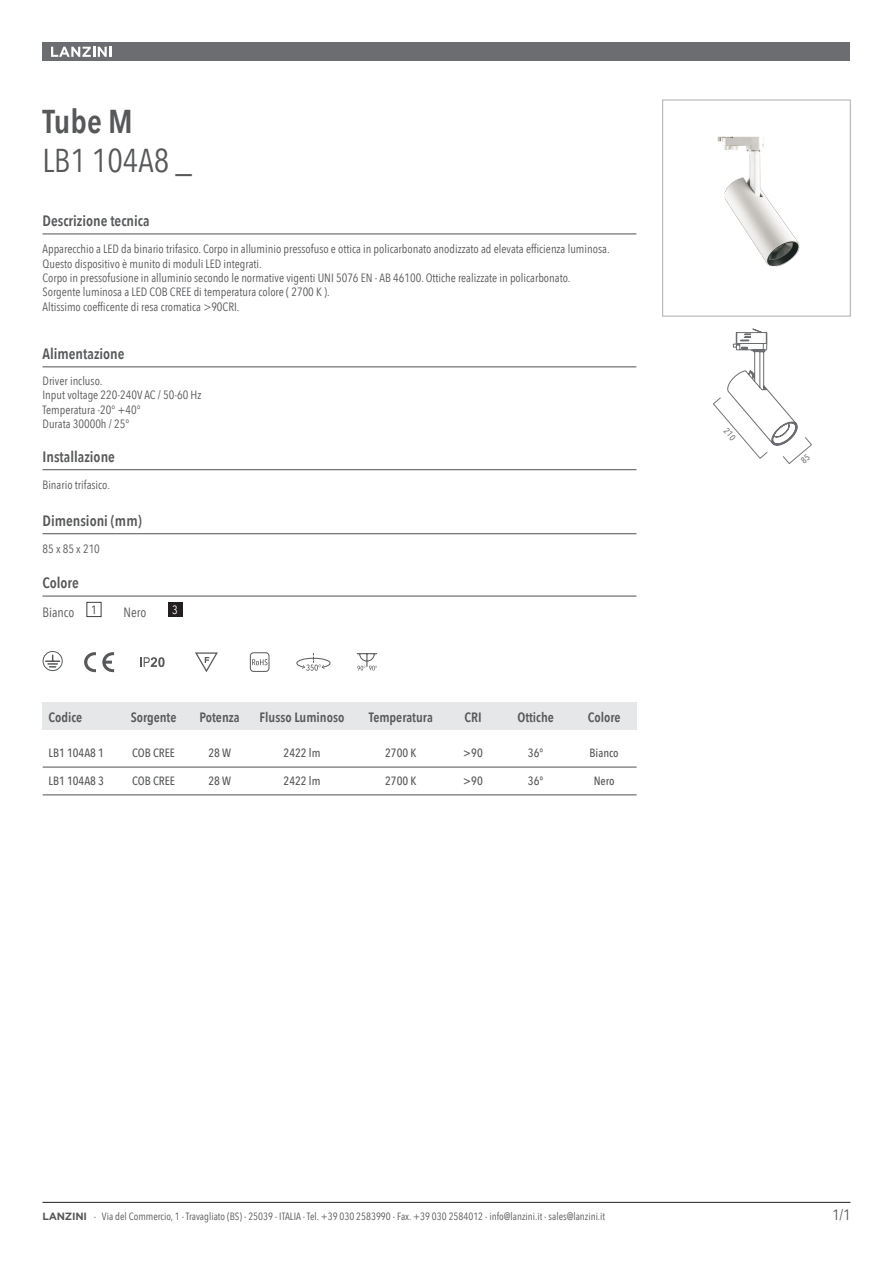
<style>
.page{position:relative;width:893px;height:1263px;background:#fff}
.page>*{position:absolute;margin:0;border:0;box-sizing:border-box;transform-origin:0 0}
.t1{font:33px "Avenir Next Condensed";color:#57585a}
.t2{font:600 33px "Avenir Next Condensed";color:#57585a}
.t3{font:600 15px "Avenir Next Condensed";color:#57585a}
.t4{font:15px "Avenir Next Condensed";color:#57585a}
.t5{font:600 13.5px "Avenir Next Condensed";color:#57585a}
.t6{font:13.5px "Avenir Next Condensed";color:#57585a}
.t7{font:12px/14.4px "Avenir Next Condensed";color:#57585a}
.t8{font:500 12px "Avenir Next Condensed";color:#57585a}
.t9{font:12px "Avenir Next Condensed";color:#fff}
.t10{font:10.5px "Avenir Next Condensed";color:#57585a}
.s1{font-family:"Gotham";font-weight:700}
</style>
<div class="page">
<div style="left:43px;top:43px;width:807px;height:18px;background:#6c6d70"></div>
<svg style="left:51px;top:47px;width:60px;height:10px"></svg>
<hr style="left:43px;top:1202px;width:807px;height:1px;background:#231f20">
<hr style="left:43px;top:234px;width:593px;height:1px;background:#4f5152">
<hr style="left:43px;top:469px;width:593px;height:1px;background:#4f5152">
<hr style="left:43px;top:533px;width:593px;height:1px;background:#4f5152">
<hr style="left:43px;top:367px;width:593px;height:1px;background:#4f5152">
<hr style="left:43px;top:596px;width:593px;height:1px;background:#4f5152">
<div style="left:87px;top:602px;width:14px;height:15px;border:1px solid #3e3e3f"></div>
<hr style="left:43px;top:767px;width:594px;height:1px;background:#4f5152">
<div style="left:43px;top:702px;width:594px;height:28px;background:#e6e7e9"></div>
<hr style="left:43px;top:795px;width:594px;height:1px;background:#4f5152">
<svg style="left:195px;top:652px;width:23px;height:21px"></svg>
<svg style="left:46px;top:655px;width:14px;height:13px"></svg>
<div style="left:43px;top:651px;width:20px;height:20px;border:1px solid #57585a;border-radius:50%"></div>
<svg style="left:141px;top:657px;width:24px;height:10px"></svg>
<div style="left:250px;top:652px;width:19px;height:20px;border:1px solid #57585a;border-radius:3px"></div>
<svg style="left:252px;top:659px;width:15px;height:6px"></svg>
<svg style="left:102px;top:652px;width:12px;height:20px"></svg>
<svg style="left:84px;top:652px;width:12px;height:20px"></svg>
<svg style="left:296px;top:653px;width:35px;height:18px"></svg>
<svg style="left:357px;top:653px;width:20px;height:17px"></svg>
<img style="left:717px;top:136px;width:83px;height:131px">
<div style="left:168px;top:602px;width:14px;height:15px;background:#231f20"></div>
<svg style="left:713px;top:328px;width:99px;height:136px"></svg>
<h1 class="t2" style="left:43px;top:100px;width:92px">Tube M</h1>
<h1 class="t1" style="left:43px;top:139px;width:151px">LB1 104A8 _</h1>
<p class="t3" style="left:43px;top:211px;width:109px">Descrizione tecnica</p>
<p class="t7" style="left:43px;top:242px;width:569px">Apparecchio a LED da binario trifasico. Corpo in alluminio pressofuso e ottica in policarbonato anodizzato ad elevata efficienza luminosa.<br>Questo dispositivo è munito di moduli LED integrati.<br>Corpo in pressofusione in alluminio secondo le normative vigenti UNI 5076 EN - AB 46100. Ottiche realizzate in policarbonato.<br>Sorgente luminosa a LED COB CREE di temperatura colore ( 2700 K ).<br>Altissimo coefficente di resa cromatica &gt;90CRI.</p>
<p class="t3" style="left:43px;top:344px;width:84px">Alimentazione</p>
<p class="t7" style="left:43px;top:374px;width:160px">Driver incluso.<br>Input voltage 220-240V AC / 50-60 Hz<br>Temperatura -20° +40°<br>Durata 30000h / 25°</p>
<p class="t3" style="left:43px;top:447px;width:74px">Installazione</p>
<p class="t7" style="left:43px;top:478px;width:69px">Binario trifasico.</p>
<p class="t3" style="left:43px;top:511px;width:101px">Dimensioni (mm)</p>
<p class="t7" style="left:43px;top:542px;width:59px">85 x 85 x 210</p>
<p class="t3" style="left:43px;top:573px;width:38px">Colore</p>
<p class="t6" style="left:43px;top:603px;width:56px">Bianco <sup>1</sup></p>
<p class="t6" style="left:124px;top:603px;width:24px">Nero</p>
<p class="t9" style="left:172px;top:602px;width:7px">3</p>
<p class="t5" style="left:49px;top:708px;width:35px">Codice</p>
<p class="t5" style="left:131px;top:708px;width:47px">Sorgente</p>
<p class="t5" style="left:200px;top:708px;width:42px">Potenza</p>
<p class="t5" style="left:260px;top:708px;width:86px">Flusso Luminoso</p>
<p class="t5" style="left:369px;top:708px;width:66px">Temperatura</p>
<p class="t5" style="left:464px;top:708px;width:19px">CRI</p>
<p class="t5" style="left:517px;top:708px;width:38px">Ottiche</p>
<p class="t5" style="left:588px;top:708px;width:34px">Colore</p>
<p class="t8" style="left:49px;top:745px;width:57px">LB1 104A8 1</p>
<p class="t8" style="left:132px;top:745px;width:44px">COB CREE</p>
<p class="t8" style="left:208px;top:745px;width:24px">28 W</p>
<p class="t8" style="left:284px;top:745px;width:38px">2422 lm</p>
<p class="t8" style="left:385px;top:745px;width:33px">2700 K</p>
<p class="t8" style="left:463px;top:745px;width:21px">&gt;90</p>
<p class="t8" style="left:528px;top:745px;width:17px">36°</p>
<p class="t8" style="left:590px;top:745px;width:31px">Bianco</p>
<p class="t8" style="left:49px;top:773px;width:57px">LB1 104A8 3</p>
<p class="t8" style="left:132px;top:773px;width:44px">COB CREE</p>
<p class="t8" style="left:208px;top:773px;width:24px">28 W</p>
<p class="t8" style="left:284px;top:773px;width:38px">2422 lm</p>
<p class="t8" style="left:385px;top:773px;width:33px">2700 K</p>
<p class="t8" style="left:463px;top:773px;width:21px">&gt;90</p>
<p class="t8" style="left:528px;top:773px;width:17px">36°</p>
<p class="t8" style="left:594px;top:773px;width:22px">Nero</p>
<p class="t10" style="left:43px;top:1210px;width:564px"><span class="s1">LANZINI</span> - Via del Commercio, 1 - Travagliato (BS) - 25039 - ITALIA - Tel. +39 030 2583990 - Fax. +39 030 2584012 - info@lanzini.it - sales@lanzini.it</p>
<p class="t4" style="left:832px;top:1205px;width:19px">1/1</p>
</div>
